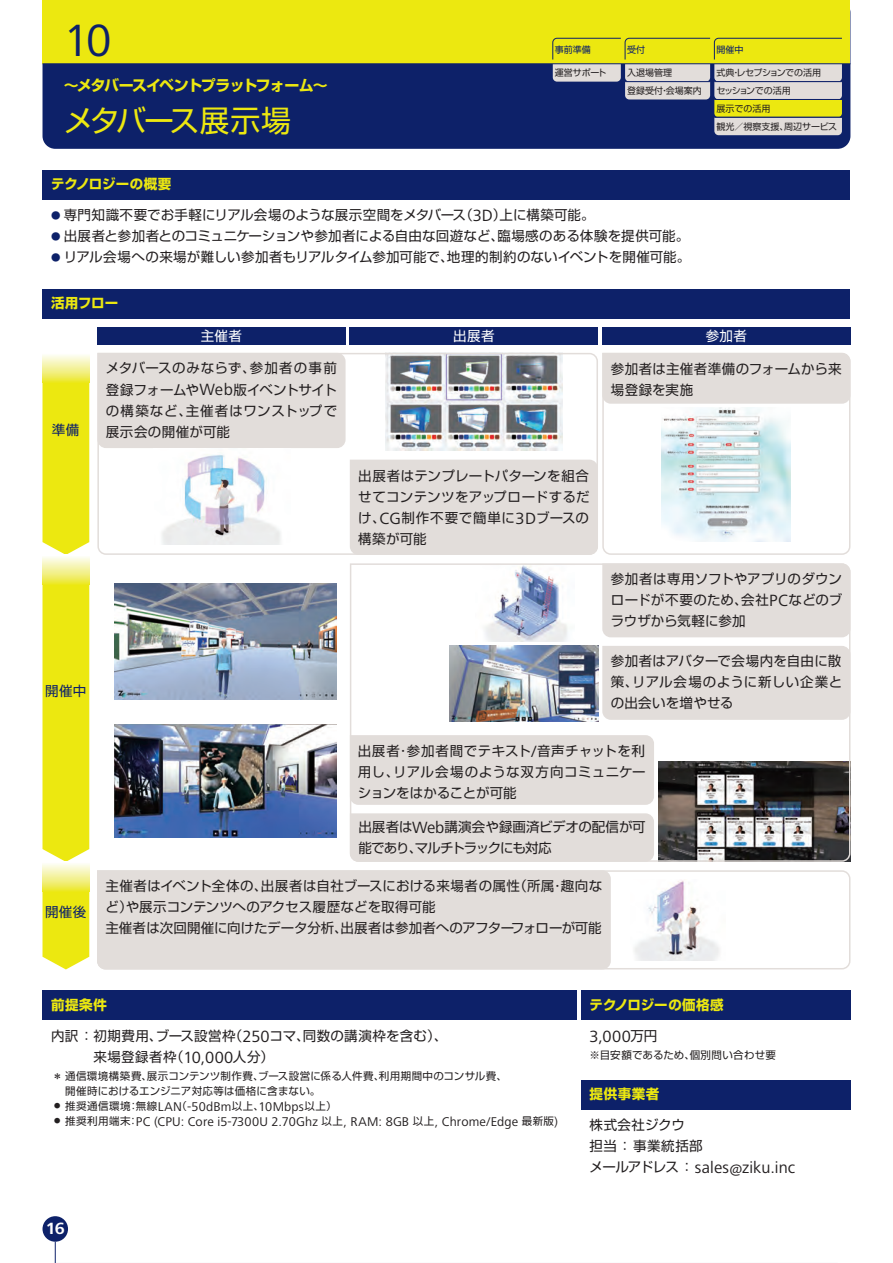
<style>
.page{position:relative;width:893px;height:1263px;background:#fff}
.page>*{position:absolute;margin:0;border:0;box-sizing:border-box;transform-origin:0 0}
.t1{font:46.8px "Frutiger Next LT";color:#0d2169}
.t2{font:30px "Shin Go Pro";letter-spacing:-.065em;color:#ece810}
.t3{font:16.8px "Frutiger Next LT";letter-spacing:.01em;color:#231f20}
.t4{font:700 16.8px "Frutiger Next LT";color:#fff}
.t5{font:700 15px "Shin Go Pr 6 N";letter-spacing:-.085em;color:#ece810}
.t6{font:13.5px/21px "Shin Go Pro";letter-spacing:.01em;color:#231f20;text-align:justify}
.t7{font:13.5px/21px "Shin Go Pro";letter-spacing:.03em;color:#231f20}
.t8{font:13.5px/21px "Shin Go Pro";letter-spacing:-.03em;color:#231f20}
.t9{font:700 13.5px "Shin Go Pr 6 N";color:#ece810}
.t10{font:13.5px/21px "Shin Go Pro";letter-spacing:.04em;color:#231f20}
.t11{font:700 13.5px "Shin Go Pr 6 N";letter-spacing:.025em;color:#ece810}
.t12{font:13.5px "Shin Go Pro";letter-spacing:.03em;color:#fff}
.t13{font:13.5px "Shin Go Pro";letter-spacing:.035em;color:#0d2169}
.t14{font:13.2px "Frutiger Next LT";letter-spacing:.01em;color:#231f20}
.t15{font:10.5px/15px "Shin Go Pro";letter-spacing:.025em;color:#231f20}
.t16{font:10.5px "Shin Go Pro";letter-spacing:.05em;color:#231f20}
.t17{font:9px/17.9px "Shin Go Pro";color:#231f20}
.t18{font:9px "Shin Go Pro";color:#0d2169}
.s1{font-size:9.45px;color:#0d2169}
.s2{font-family:"Frutiger Next LT";font-size:16.8px}
.s3{font-size:7.35px}
.s4{font-family:"Frutiger Next LT";font-size:13.2px}
.s5{font-family:"Shin Go Pro";font-size:10.5px}
.s6{font-family:"Shin Go Pro";font-size:13.5px}
</style>
<div class="page">
<svg style="left:97px;top:353px;width:501px;height:202px"></svg>
<div style="left:43px;top:289px;width:807px;height:30px;background:#0d2169"></div>
<div style="left:43px;top:170px;width:807px;height:30px;background:#0d2169"></div>
<div style="left:43px;top:990px;width:534px;height:30px;background:#0d2169"></div>
<div style="left:581px;top:990px;width:269px;height:30px;background:#0d2169"></div>
<div style="left:581px;top:1080px;width:269px;height:30px;background:#0d2169"></div>
<svg style="left:611px;top:870px;width:239px;height:99px"></svg>
<div style="left:97px;top:870px;width:514px;height:99px;background:#e2ddda"></div>
<div style="left:97px;top:353px;width:249px;height:95px;background:#e2ddda"></div>
<div style="left:350px;top:460px;width:248px;height:95px;background:#e2ddda"></div>
<svg style="left:602px;top:353px;width:248px;height:202px"></svg>
<svg style="left:350px;top:563px;width:500px;height:299px;fill:#e2ddda"></svg>
<div style="left:43px;top:383px;width:46px;height:586px;background:#ece810"></div>
<img style="left:114px;top:584px;width:223px;height:116px">
<img style="left:114px;top:725px;width:223px;height:113px">
<img style="left:449px;top:646px;width:149px;height:75px">
<img style="left:155px;top:448px;width:135px;height:96px">
<div style="left:619px;top:879px;width:117px;height:82px;background:#fff"></div>
<img style="left:634px;top:880px;width:85px;height:81px">
<svg style="left:43px;top:355px;width:46px;height:28px"></svg>
<div style="left:43px;top:555px;width:46px;height:30px;background:linear-gradient(to bottom,#fdfeff,#ece834)"></div>
<svg style="left:43px;top:862px;width:46px;height:29px"></svg>
<img style="left:662px;top:408px;width:129px;height:133px">
<div style="left:97px;top:327px;width:249px;height:17px;background:#0d2169"></div>
<div style="left:350px;top:327px;width:248px;height:17px;background:#0d2169"></div>
<div style="left:602px;top:327px;width:248px;height:17px;background:#0d2169"></div>
<div style="left:43px;top:0;width:807px;height:149px;background:#0d2169;border-radius:13px"></div>
<div style="left:43px;top:0;width:807px;height:64px;background:#ece810"></div>
<svg style="left:552px;top:38px;width:290px;height:97px"></svg>
<hr style="left:714px;top:81px;width:128px;height:1px;background:#0d2169">
<hr style="left:625px;top:81px;width:85px;height:1px;background:#0d2169">
<hr style="left:714px;top:99px;width:128px;height:1px;background:#0d2169">
<hr style="left:714px;top:117px;width:128px;height:1px;background:#0d2169">
<hr style="left:43px;top:63px;width:807px;height:1px;background:#0d2169">
<div style="left:43px;top:1216px;width:25px;height:26px;background:#0d2169;border-radius:50%"></div>
<h1 class="t1" style="left:64px;top:14px;width:49px">10</h1>
<p class="t5" style="left:64px;top:74px;width:266px">～メタバースイベントプラットフォーム～</p>
<h2 class="t2" style="left:64px;top:96px;width:229px">メタバース展示場</h2>
<p class="t18" style="left:627px;top:42px;width:19px">受付</p>
<p class="t18" style="left:555px;top:42px;width:37px">事前準備</p>
<p class="t18" style="left:716px;top:42px;width:28px">開催中</p>
<p class="t17" style="left:627px;top:63px;width:76px">入退場管理<br>登録受付・会場案内</p>
<p class="t17" style="left:555px;top:63px;width:53px">運営サポート</p>
<p class="t17" style="left:716px;top:63px;width:122px">式典・レセプションでの活用<br>セッションでの活用<br>展示での活用<br>観光／視察支援、周辺サービス</p>
<p class="t9" style="left:51px;top:173px;width:122px">テクノロジーの概要</p>
<p class="t6" style="left:51px;top:203px;width:545px"><span class="s1">●</span> 専門知識不要でお手軽にリアル会場のような展示空間をメタバース（<span class="s2">3D</span>）上に構築可能。</p>
<p class="t6" style="left:51px;top:224px;width:640px"><span class="s1">●</span> 出展者と参加者とのコミュニケーションや参加者による自由な回遊など、臨場感のある体験を提供可能。</p>
<p class="t6" style="left:51px;top:245px;width:641px"><span class="s1">●</span> リアル会場への来場が難しい参加者もリアルタイム参加可能で、地理的制約のないイベントを開催可能。</p>
<p class="t11" style="left:51px;top:292px;width:69px">活用フロー</p>
<p class="t13" style="left:52px;top:419px;width:29px">準備</p>
<p class="t13" style="left:45px;top:680px;width:43px">開催中</p>
<p class="t13" style="left:45px;top:901px;width:43px">開催後</p>
<p class="t12" style="left:201px;top:325px;width:43px">主催者</p>
<p class="t12" style="left:453px;top:325px;width:43px">出展者</p>
<p class="t12" style="left:706px;top:325px;width:43px">参加者</p>
<p class="t6" style="left:106px;top:356px;width:233px">メタバースのみならず、参加者の事前登録フォームや<span class="s2">Web</span>版イベントサイトの構築など、主催者はワンストップで展示会の開催が可能</p>
<p class="t6" style="left:611px;top:356px;width:232px">参加者は主催者準備のフォームから来場登録を実施</p>
<p class="t6" style="left:358px;top:463px;width:233px">出展者はテンプレートパターンを組合せてコンテンツをアップロードするだけ、<span class="s2">CG</span>制作不要で簡単に<span class="s2">3D</span>ブースの構築が可能</p>
<p class="t6" style="left:611px;top:566px;width:233px">参加者は専用ソフトやアプリのダウンロードが不要のため、会社<span class="s2">PC</span>などのブラウザから気軽に参加</p>
<p class="t6" style="left:611px;top:649px;width:233px">参加者はアバターで会場内を自由に散策、リアル会場のように新しい企業との出会いを増やせる</p>
<p class="t6" style="left:358px;top:739px;width:289px">出展者･参加者間でテキスト<span class="s2">/</span>音声チャットを利用し、リアル会場のような双方向コミュニケーションをはかることが可能</p>
<p class="t8" style="left:358px;top:815px;width:289px">出展者は<span class="s2">Web</span>講演会や録画済ビデオの配信が可能であり、マルチトラックにも対応</p>
<p class="t6" style="left:106px;top:874px;width:498px;text-align:left">主催者はイベント全体の、出展者は自社ブースにおける来場者の属性（所属･趣向など）や展示コンテンツへのアクセス履歴などを取得可能<br>主催者は次回開催に向けたデータ分析、出展者は参加者へのアフターフォローが可能</p>
<p class="t11" style="left:51px;top:994px;width:58px">前提条件</p>
<p class="t9" style="left:590px;top:994px;width:136px">テクノロジーの価格感</p>
<p class="t7" style="left:94px;top:1023px;width:355px;text-indent:-43px">内訳：初期費用、ブース設営枠（<span class="s2">250</span>コマ、同数の講演枠を含む）、来場登録者枠（<span class="s2">10,000</span>人分）</p>
<p class="t15" style="left:65px;top:1067px;width:443px;text-indent:-11px"><span class="s3">＊</span>通信環境構築費、展示コンテンツ制作費、ブース設営に係る人件費、利用期間中のコンサル費、開催時におけるエンジニア対応等は価格に含まない。</p>
<p class="t16" style="left:54px;top:1097px;width:284px"><sup>●</sup> 推奨通信環境：無線<span class="s4">LAN</span>（<span class="s4">-50dBm</span>以上、<span class="s4">10Mbps</span>以上）</p>
<p class="t14" style="left:54px;top:1114px;width:505px"><sup>●</sup> <span class="s5">推奨利用端末：</span>PC (CPU: Core i5-7300U 2.70Ghz <span class="s5">以上</span>, RAM: 8GB <span class="s5">以上</span>, Chrome/Edge <span class="s5">最新版</span>)</p>
<p class="t4" style="left:46px;top:1219px;width:21px">16</p>
<p class="t3" style="left:590px;top:1027px;width:69px">3,000<span class="s6">万円</span></p>
<p class="t15" style="left:590px;top:1046px;width:188px">※目安額であるため、個別問い合わせ要</p>
<p class="t11" style="left:590px;top:1083px;width:71px">提供事業者</p>
<p class="t10" style="left:590px;top:1113px;width:115px">株式会社ジクウ<br>担当：事業統括部</p>
<p class="t3" style="left:590px;top:1158px;width:207px"><span class="s6">メールアドレス：</span> sales@ziku.inc</p>
</div>
